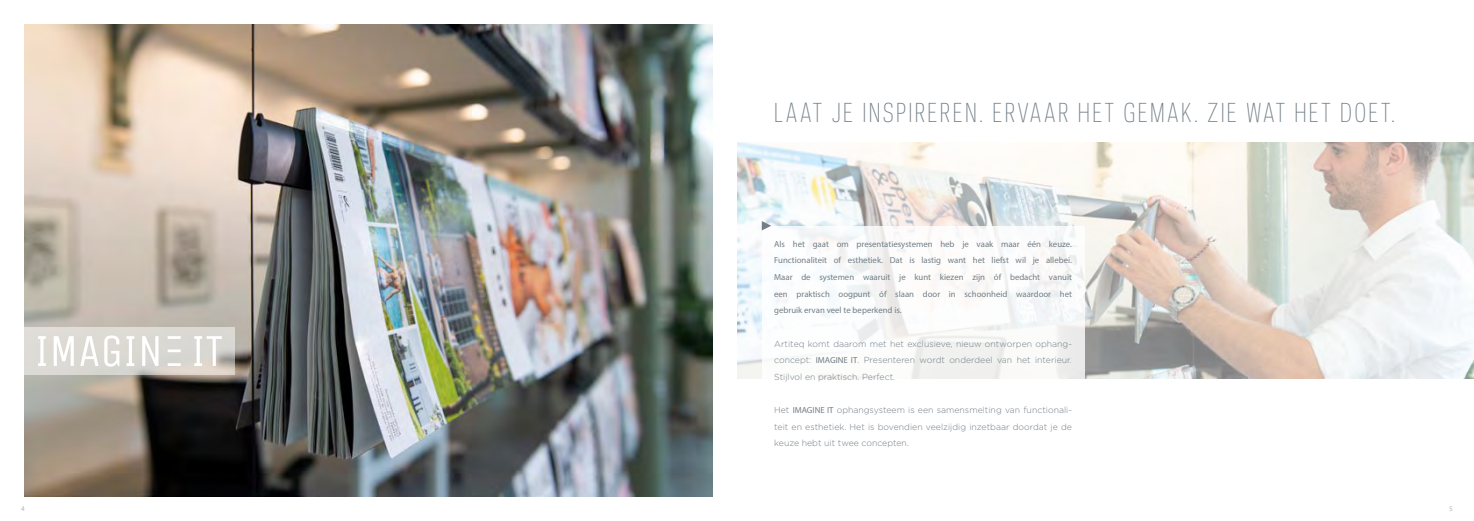
<style>
.page{position:relative;width:1474px;height:521px;background:#fff}
.page>*{position:absolute;margin:0;border:0;box-sizing:border-box;transform-origin:0 0}
.t1{font:300 24.5px "Galaxie Polaris Condensed";letter-spacing:.095em;color:#717e86}
.t2{font:300 8.75px/16.6px "Gotham";color:#717e86;text-align:justify}
.t3{font:8.75px/16.6px "Myriad Pro";color:#717e86;text-align:justify}
.t4{font:7px "Myriad Pro";color:#b3b2b2}
.s1{font-family:"Myriad Pro";font-weight:400}
</style>
<div class="page">
<img style="left:25px;top:25px;width:687px;height:471px">
<img style="left:737px;top:143px;width:736px;height:235px">
<svg style="left:25px;top:327px;width:210px;height:48px;background:#d9d5cf"></svg>
<svg style="left:38px;top:335px;width:184px;height:32px"></svg>
<div style="left:761px;top:226px;width:323px;height:295px;background:#fff"></div>
<svg style="left:761px;top:221px;width:10px;height:9px"></svg>
<h1 class="t1" style="left:774px;top:96px;width:622px">LAAT JE INSPIREREN. ERVAAR HET GEMAK. ZIE WAT HET DOET.</h1>
<p class="t3" style="left:774px;top:235px;width:299px">Als het gaat om presentatiesystemen heb je vaak maar één keuze.<br>Functionaliteit of esthetiek. Dat is lastig want het liefst wil je allebei.<br>Maar de systemen waaruit je kunt kiezen zijn óf bedacht vanuit een praktisch oogpunt óf slaan door in schoonheid waardoor het gebruik ervan veel te beperkend is.</p>
<p class="t2" style="left:774px;top:335px;width:299px">Artiteq komt daarom met het exclusieve, nieuw ontworpen ophang&shy;concept: <span class="s1">IMAGINE IT</span>. Presenteren wordt onderdeel van het interieur.<br>Stijlvol en praktisch. Perfect.</p>
<p class="t2" style="left:774px;top:401px;width:299px">Het <span class="s1">IMAGINE IT</span> ophangsysteem is een samensmelting van functionali&shy;teit en esthetiek. Het is bovendien veelzijdig inzetbaar doordat je de keuze hebt uit twee concepten.</p>
<p class="t4" style="left:21px;top:504px;width:5px">4</p>
<p class="t4" style="left:1449px;top:504px;width:5px">5</p>
</div>
